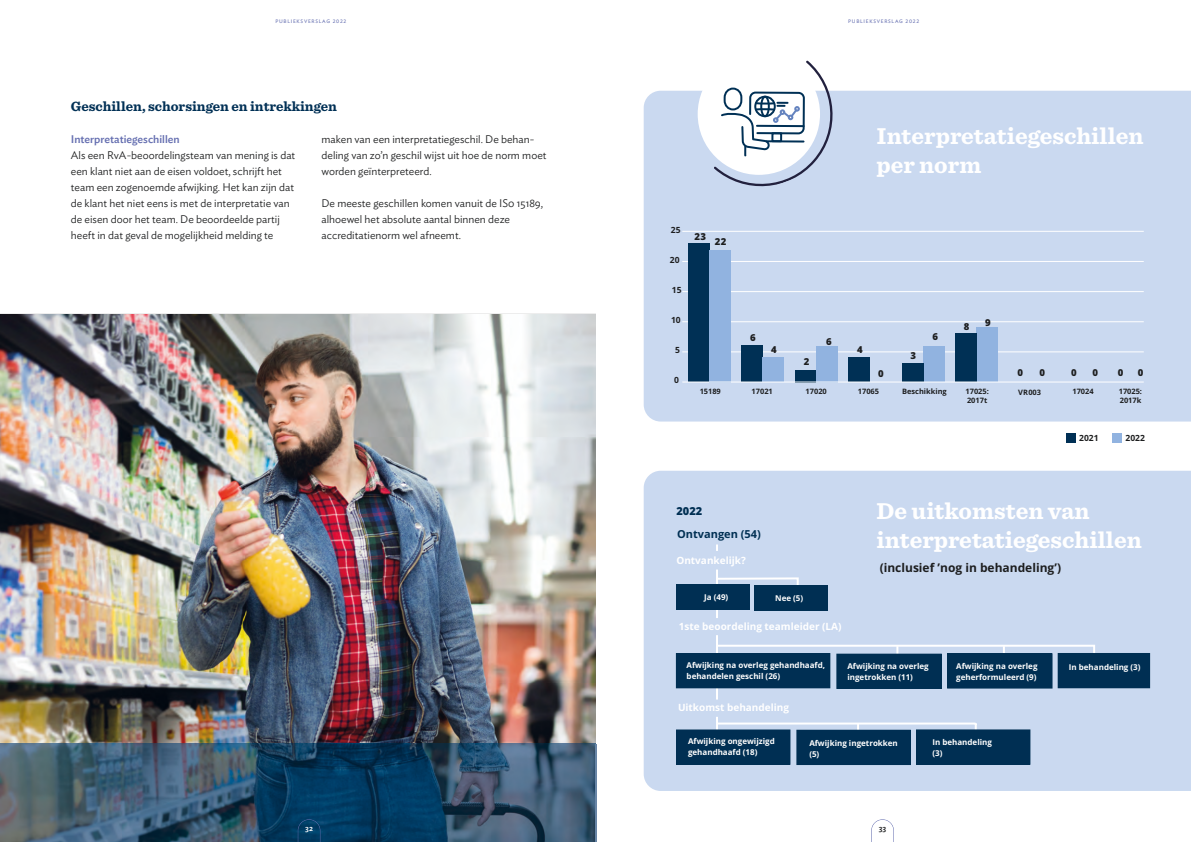
<style>
.page{position:relative;width:1191px;height:842px;background:#fff}
.page>*{position:absolute;margin:0;border:0;box-sizing:border-box;transform-origin:0 0}
.t1{font:700 24px/28.8px "Sentinel";color:#fff}
.t2{font:700 14px "Sentinel";color:#003055}
.t3{font:700 12px "Open Sans";color:#1d1e1f}
.t4{font:300 11px/16px "Ideal Sans";color:#1d1e1f}
.t5{font:11px "Open Sans Bold+T422";color:#002f53}
.t6{font:11px "Open Sans Extrabold+T42";color:#002f53}
.t7{font:10px "Open Sans Bold+T422";color:#fff}
.t8{font:800 9.6px "Open Sans";color:#1d1e1f}
.t9{font:8.5px "Open Sans Bold 2";color:#1d1e1f}
.t10{font:8px/11px "Open Sans Bold+T422";color:#fff}
.t11{font:8px "Open Sans Bold+T42";color:#fff}
.t12{font:500 8px "Ideal Sans";color:#fff}
.t13{font:500 8px "Ideal Sans";color:#1d1e1f}
.t14{font:7.4px/8.5px "Open Sans Bold 2";color:#1d1e1f}
.t15{font:5px "Ideal Sans";letter-spacing:.15em;color:#6670b1}
.s1{font-weight:500;color:#6670b1}
.s2{font-family:"Open Sans Bold+T42"}
.s3{font-family:"Open Sans Bold+T422"}
</style>
<div class="page">
<img style="left:0;top:314px;width:595px;height:430px">
<img style="left:0;top:744px;width:595px;height:98px">
<hr style="left:595px;top:744px;width:2px;height:98px;background:#6885a6">
<div style="left:643px;top:91px;width:548px;height:331px;background:#cad9f0"></div>
<div style="left:697px;top:53px;width:123px;height:122px;background:#fff;border-radius:50%"></div>
<svg style="left:748px;top:193px;width:58px;height:278px"></svg>
<svg style="left:712px;top:60px;width:131px;height:133px"></svg>
<hr style="left:682px;top:231px;width:461px;height:1px;background:#fff">
<hr style="left:682px;top:261px;width:461px;height:1px;background:#fff">
<hr style="left:682px;top:291px;width:461px;height:1px;background:#fff">
<hr style="left:682px;top:321px;width:461px;height:1px;background:#fff">
<hr style="left:682px;top:352px;width:461px;height:1px;background:#fff">
<div style="left:976px;top:328px;width:22px;height:54px;background:#91b3e0"></div>
<div style="left:923px;top:346px;width:21px;height:36px;background:#91b3e0"></div>
<div style="left:848px;top:358px;width:22px;height:24px;background:#003055"></div>
<div style="left:688px;top:243px;width:21px;height:139px;background:#003055"></div>
<div style="left:742px;top:346px;width:21px;height:36px;background:#003055"></div>
<div style="left:795px;top:370px;width:21px;height:12px;background:#003055"></div>
<div style="left:902px;top:364px;width:21px;height:18px;background:#003055"></div>
<div style="left:955px;top:334px;width:21px;height:48px;background:#003055"></div>
<div style="left:763px;top:358px;width:21px;height:24px;background:#91b3e0"></div>
<div style="left:816px;top:346px;width:21px;height:36px;background:#91b3e0"></div>
<div style="left:709px;top:250px;width:21px;height:132px;background:#91b3e0"></div>
<hr style="left:682px;top:382px;width:461px;height:1px;background:#fff">
<div style="left:1112px;top:433px;width:9px;height:9px;background:#91b3e0"></div>
<div style="left:1066px;top:434px;width:9px;height:9px;background:#003055"></div>
<div style="left:643px;top:471px;width:548px;height:320px;background:#cad9f0"></div>
<hr style="left:716px;top:635px;width:2px;height:64px;background:#fff">
<hr style="left:716px;top:569px;width:2px;height:49px;background:#fff">
<svg style="left:716px;top:544px;width:2px;height:7px"></svg>
<svg style="left:715px;top:576px;width:84px;height:12px"></svg>
<svg style="left:714px;top:644px;width:382px;height:12px"></svg>
<svg style="left:714px;top:717px;width:263px;height:16px;background:#d0ddf0"></svg>
<div style="left:947px;top:654px;width:105px;height:34px;background:#002f53"></div>
<div style="left:947px;top:653px;width:105px;height:35px;border:1px solid #002f53"></div>
<div style="left:676px;top:653px;width:154px;height:35px;background:#002f53"></div>
<div style="left:1058px;top:653px;width:91px;height:35px;background:#002f53"></div>
<div style="left:1057px;top:653px;width:93px;height:35px;border:1px solid #002f53"></div>
<div style="left:797px;top:730px;width:113px;height:34px;background:#002f53"></div>
<div style="left:796px;top:730px;width:114px;height:35px;border:1px solid #002f53"></div>
<div style="left:676px;top:730px;width:114px;height:34px;background:#002f53"></div>
<div style="left:676px;top:729px;width:114px;height:36px;border:1px solid #002f53"></div>
<div style="left:916px;top:730px;width:114px;height:34px;background:#002f53"></div>
<div style="left:916px;top:729px;width:114px;height:36px;border:1px solid #002f53"></div>
<div style="left:754px;top:585px;width:74px;height:25px;background:#002f53"></div>
<div style="left:676px;top:584px;width:74px;height:26px;background:#002f53"></div>
<div style="left:837px;top:654px;width:104px;height:34px;background:#002f53"></div>
<div style="left:836px;top:654px;width:105px;height:35px;border:1px solid #002f53"></div>
<svg style="left:871px;top:819px;width:23px;height:23px"></svg>
<svg style="left:298px;top:819px;width:22px;height:23px"></svg>
<p class="t15" style="left:275px;top:17px;width:73px">PUBLIEKSVERSLAG 2022</p>
<p class="t2" style="left:71px;top:96px;width:268px">Geschillen, schorsingen en intrekkingen</p>
<p class="t4" style="left:71px;top:131px;width:226px"><span class="s1">Interpretatiegeschillen<br></span>Als een RvA-beoordelingsteam van mening is dat een klant niet aan de eisen voldoet, schrijft het team een zogenoemde afwijking. Het kan zijn dat de klant het niet eens is met de interpretatie van de eisen door het team. De beoordeelde partij heeft in dat geval de mogelijkheid melding te</p>
<p class="t4" style="left:321px;top:131px;width:226px">maken van een interpretatiegeschil. De behan&shy;deling van zo’n geschil wijst uit hoe de norm moet worden geïnterpreteerd.</p>
<p class="t4" style="left:321px;top:195px;width:223px">De meeste geschillen komen vanuit de IS0 15189, alhoewel het absolute aantal binnen deze accreditatienorm wel afneemt.</p>
<p class="t12" style="left:305px;top:822px;width:9px">32</p>
<p class="t15" style="left:848px;top:17px;width:73px">PUBLIEKSVERSLAG 2022</p>
<h1 class="t1" style="left:876px;top:121px;width:269px">Interpretatiegeschillen per norm</h1>
<p class="t9" style="left:671px;top:224px;width:11px">25</p>
<p class="t9" style="left:670px;top:254px;width:11px">20</p>
<p class="t9" style="left:672px;top:284px;width:11px">15</p>
<p class="t9" style="left:671px;top:314px;width:11px">10</p>
<p class="t9" style="left:675px;top:344px;width:6px">5</p>
<p class="t9" style="left:674px;top:374px;width:6px">0</p>
<p class="t8" style="left:694px;top:229px;width:13px">23</p>
<p class="t8" style="left:715px;top:234px;width:13px">22</p>
<p class="t8" style="left:964px;top:319px;width:7px">8</p>
<p class="t8" style="left:985px;top:315px;width:7px">9</p>
<p class="t8" style="left:750px;top:330px;width:7px">6</p>
<p class="t8" style="left:932px;top:329px;width:7px">6</p>
<p class="t8" style="left:826px;top:334px;width:7px">6</p>
<p class="t8" style="left:771px;top:342px;width:7px">4</p>
<p class="t8" style="left:857px;top:343px;width:7px">4</p>
<p class="t8" style="left:910px;top:348px;width:7px">3</p>
<p class="t8" style="left:803px;top:354px;width:7px">2</p>
<p class="t8" style="left:878px;top:366px;width:7px">0</p>
<p class="t8" style="left:1017px;top:365px;width:7px">0</p>
<p class="t8" style="left:1039px;top:365px;width:7px">0</p>
<p class="t8" style="left:1071px;top:365px;width:7px">0</p>
<p class="t8" style="left:1092px;top:365px;width:7px">0</p>
<p class="t8" style="left:1117px;top:365px;width:7px">0</p>
<p class="t8" style="left:1137px;top:365px;width:7px">0</p>
<p class="t14" style="left:1118px;top:387px;width:25px">17025:<br>2017k</p>
<p class="t9" style="left:1079px;top:432px;width:21px">2021</p>
<p class="t9" style="left:1125px;top:432px;width:21px">2022</p>
<p class="t14" style="left:699px;top:387px;width:23px">15189</p>
<p class="t14" style="left:751px;top:387px;width:23px">17021</p>
<p class="t14" style="left:805px;top:387px;width:23px">17020</p>
<p class="t14" style="left:858px;top:387px;width:23px">17065</p>
<p class="t14" style="left:902px;top:387px;width:46px">Beschikking</p>
<p class="t14" style="left:965px;top:387px;width:25px">17025:</p>
<p class="t14" style="left:1018px;top:388px;width:25px">VR003</p>
<p class="t14" style="left:1072px;top:387px;width:23px">17024</p>
<p class="t14" style="left:967px;top:396px;width:22px">2017t</p>
<p class="t6" style="left:676px;top:502px;width:27px">2022</p>
<h1 class="t1" style="left:876px;top:496px;width:267px">De uitkomsten van interpretatiegeschillen</h1>
<h1 class="t3" style="left:879px;top:559px;width:183px">(inclusief ’nog in behandeling’)</h1>
<p class="t5" style="left:677px;top:526px;width:85px">Ontvangen <span class="s2">(54)</span></p>
<p class="t7" style="left:676px;top:553px;width:71px">Ontvan<span class="s2">k</span>e<span class="s2">li</span>j<span class="s2">k?</span></p>
<p class="t11" style="left:704px;top:591px;width:26px">J<span class="s3">a</span> (49)</p>
<p class="t11" style="left:775px;top:592px;width:30px">N<span class="s3">ee</span> (5)</p>
<p class="t7" style="left:678px;top:619px;width:164px"><span class="s2">1</span>ste beoo<span class="s2">r</span>de<span class="s2">li</span>ng team<span class="s2">l</span>e<span class="s2">i</span>de<span class="s2">r (L</span>A<span class="s2">)</span></p>
<p class="t10" style="left:686px;top:660px;width:140px">Afw<span class="s2">i</span>j<span class="s2">ki</span>ng na ove<span class="s2">rl</span>eg gehandhaafd<span class="s2">, </span>behande<span class="s2">l</span>en gesch<span class="s2">il (26)</span></p>
<p class="t7" style="left:678px;top:700px;width:113px"><span class="s2">Ui</span>t<span class="s2">k</span>omst behande<span class="s2">li</span>ng</p>
<p class="t10" style="left:847px;top:660px;width:83px">Afw<span class="s2">i</span>j<span class="s2">ki</span>ng na ove<span class="s2">rl</span>eg <span class="s2">i</span>nget<span class="s2">r</span>o<span class="s2">kk</span>en <span class="s2">(11)</span></p>
<p class="t10" style="left:956px;top:661px;width:83px">Afw<span class="s2">i</span>j<span class="s2">ki</span>ng na ove<span class="s2">rl</span>eg</p>
<p class="t10" style="left:1068px;top:661px;width:73px"><span class="s2">I</span>n behande<span class="s2">li</span>ng <span class="s2">(3)</span></p>
<p class="t10" style="left:956px;top:672px;width:82px">gehe<span class="s2">r</span>fo<span class="s2">r</span>mu<span class="s2">l</span>ee<span class="s2">r</span>d <span class="s2">(9)</span></p>
<p class="t10" style="left:688px;top:736px;width:88px">Afw<span class="s2">i</span>j<span class="s2">ki</span>ng ongew<span class="s2">i</span>j<span class="s2">zi</span>gd gehandhaafd <span class="s2">(18)</span></p>
<p class="t10" style="left:809px;top:737px;width:90px">Afw<span class="s2">i</span>j<span class="s2">ki</span>ng <span class="s2">i</span>nget<span class="s2">r</span>o<span class="s2">kk</span>en <span class="s2">(5)</span></p>
<p class="t13" style="left:878px;top:822px;width:9px">33</p>
<p class="t10" style="left:932px;top:736px;width:61px"><span class="s2">I</span>n behande<span class="s2">li</span>ng <span class="s2">(3)</span></p>
</div>
